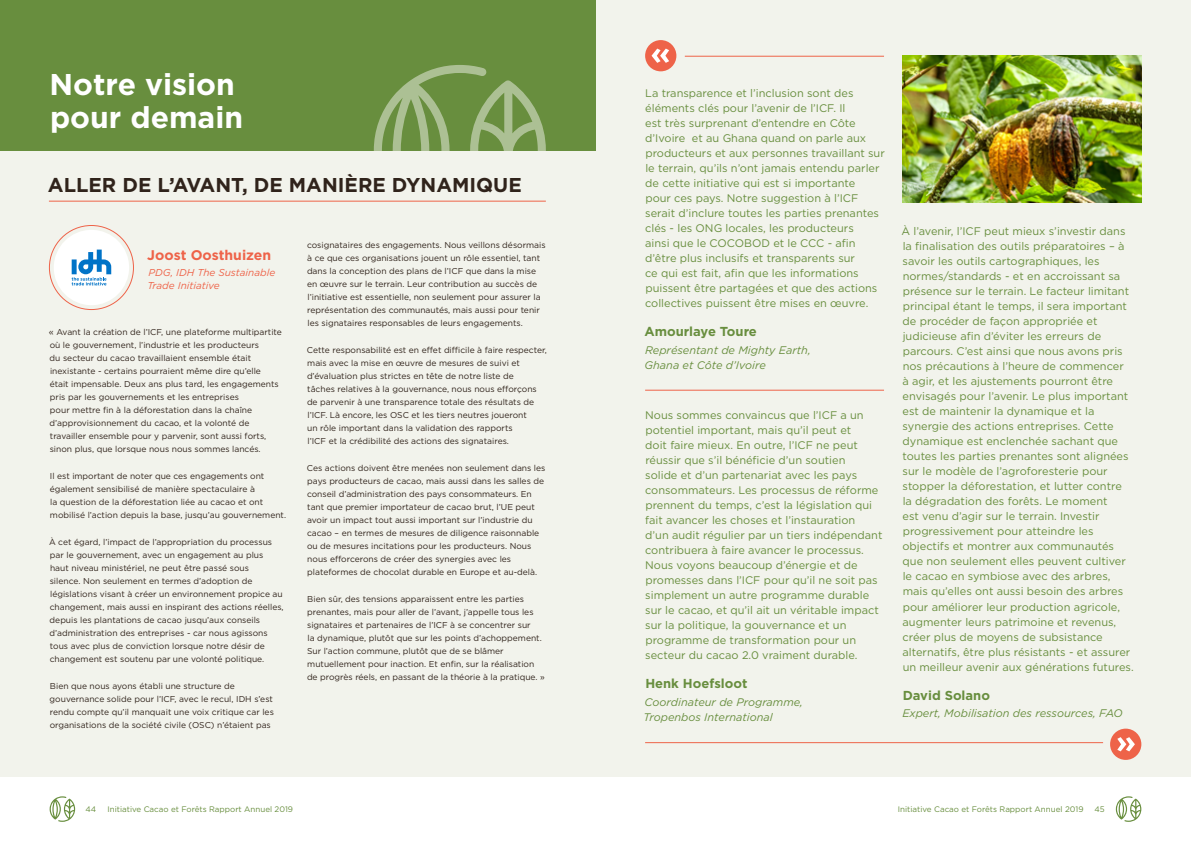
<style>
.page{position:relative;width:1191px;height:842px;background:#fff}
.page>*{position:absolute;margin:0;border:0;box-sizing:border-box;transform-origin:0 0}
.t1{font:700 30px/33px "Gotham";color:#fff}
.t2{font:700 20px "Gotham";color:#30231b}
.t3{font:700 14px "Gotham";color:#ee6349}
.t4{font:700 13px "Gotham";color:#688e3e}
.t5{font:11px/15px "Gotham";color:#688e3e}
.t6{font:italic 11px/15px "Gotham";color:#688e3e}
.t7{font:italic 10px/13px "Gotham";color:#ee6349}
.t8{font:8.5px/13px "Gotham";color:#30231b}
.t9{font:8px "Gotham";color:#688e3e}
.s1{font-size:9px}
</style>
<div class="page">
<div style="left:0;top:0;width:595px;height:777px;background:#f2f3ec"></div>
<div style="left:595px;top:0;width:596px;height:777px;background:#f2f3ec"></div>
<svg style="left:50px;top:796px;width:25px;height:26px"></svg>
<svg style="left:1115px;top:796px;width:26px;height:26px"></svg>
<div style="left:0;top:0;width:595px;height:150px;background:#688e3e"></div>
<svg style="left:374px;top:65px;width:172px;height:136px"></svg>
<hr style="left:49px;top:201px;width:497px;height:1px;background:#ee6349">
<hr style="left:645px;top:390px;width:239px;height:1px;background:#ee6349">
<hr style="left:685px;top:56px;width:199px;height:1px;background:#ee6349">
<hr style="left:645px;top:742px;width:458px;height:1px;background:#ee6349">
<div style="left:54px;top:230px;width:75px;height:75px;background:#fff;border-radius:50%"></div>
<svg style="left:72px;top:250px;width:39px;height:35px"></svg>
<img style="left:902px;top:56px;width:239px;height:146px">
<div style="left:645px;top:40px;width:31px;height:31px;background:#ee6349;border-radius:50%"></div>
<svg style="left:651px;top:49px;width:18px;height:14px"></svg>
<div style="left:1110px;top:729px;width:31px;height:31px;background:#ee6349;border-radius:50%"></div>
<svg style="left:1117px;top:737px;width:17px;height:14px"></svg>
<h1 class="t1" style="left:50px;top:68px;width:195px">Notre vision pour demain</h1>
<h2 class="t2" style="left:48px;top:172px;width:475px">ALLER DE L’AVANT, DE MANIÈRE DYNAMIQUE</h2>
<h3 class="t3" style="left:147px;top:246px;width:125px">Joost Oosthuizen</h3>
<p class="t7" style="left:147px;top:266px;width:129px">PDG, IDH The Sustainable<br>Trade Initiative</p>
<p class="t8" style="left:49px;top:325px;width:235px"><span class="s1">«</span> Avant la création de l’ICF, une plateforme multipartite où le gouvernement, l’industrie et les producteurs<br>du secteur du cacao travaillaient ensemble était inexistante - certains pourraient même dire qu’elle<br>était impensable. Deux ans plus tard, les engagements pris par les gouvernements et les entreprises<br>pour mettre fin à la déforestation dans la chaîne d’approvisionnement du cacao, et la volonté de travailler ensemble pour y parvenir, sont aussi forts, sinon plus, que lorsque nous nous sommes lancés.</p>
<p class="t8" style="left:50px;top:469px;width:238px">Il est important de noter que ces engagements ont également sensibilisé de manière spectaculaire à<br>la question de la déforestation liée au cacao et ont mobilisé l’action depuis la base, jusqu’au gouvernement.</p>
<p class="t8" style="left:49px;top:535px;width:236px">À cet égard, l’impact de l’appropriation du processus par le gouvernement, avec un engagement au plus<br>haut niveau ministériel, ne peut être passé sous<br>silence. Non seulement en termes d’adoption de législations visant à créer un environnement propice au changement, mais aussi en inspirant des actions réelles, depuis les plantations de cacao jusqu’aux conseils d’administration des entreprises - car nous agissons tous avec plus de conviction lorsque notre désir de changement est soutenu par une volonté politique.</p>
<p class="t8" style="left:50px;top:679px;width:226px">Bien que nous ayons établi une structure de gouvernance solide pour l’ICF, avec le recul, IDH s’est rendu compte qu’il manquait une voix critique car les organisations de la société civile (OSC) n’étaient pas</p>
<p class="t8" style="left:307px;top:238px;width:240px">cosignataires des engagements. Nous veillons désormais à ce que ces organisations jouent un rôle essentiel, tant dans la conception des plans de l’ICF que dans la mise en œuvre sur le terrain. Leur contribution au succès de l’initiative est essentielle, non seulement pour assurer la représentation des communautés, mais aussi pour tenir les signataires responsables de leurs engagements.</p>
<p class="t8" style="left:307px;top:343px;width:241px">Cette responsabilité est en effet difficile à faire respecter, mais avec la mise en œuvre de mesures de suivi et d’évaluation plus strictes en tête de notre liste de<br>tâches relatives à la gouvernance, nous nous efforçons de parvenir à une transparence totale des résultats de l’ICF. Là encore, les OSC et les tiers neutres joueront<br>un rôle important dans la validation des rapports<br>l’ICF et la crédibilité des actions des signataires.</p>
<p class="t8" style="left:307px;top:462px;width:240px">Ces actions doivent être menées non seulement dans les pays producteurs de cacao, mais aussi dans les salles de conseil d’administration des pays consommateurs. En tant que premier importateur de cacao brut, l’UE peut avoir un impact tout aussi important sur l’industrie du cacao – en termes de mesures de diligence raisonnable ou de mesures incitations pour les producteurs. Nous nous efforcerons de créer des synergies avec les plateformes de chocolat durable en Europe et au-delà.</p>
<p class="t8" style="left:307px;top:593px;width:239px">Bien sûr, des tensions apparaissent entre les parties prenantes, mais pour aller de l’avant, j’appelle tous les signataires et partenaires de l’ICF à se concentrer sur<br>la dynamique, plutôt que sur les points d’achoppement.<br>Sur l’action commune, plutôt que de se blâmer mutuellement pour inaction. Et enfin, sur la réalisation de progrès réels, en passant de la théorie à la pratique. »</p>
<p class="t5" style="left:645px;top:85px;width:241px">La transparence et l’inclusion sont des éléments clés pour l’avenir de l’ICF. Il<br>est très surprenant d’entendre en Côte d’Ivoire et au Ghana quand on parle aux producteurs et aux personnes travaillant sur le terrain, qu’ils n’ont jamais entendu parler de cette initiative qui est si importante<br>pour ces pays. Notre suggestion à l’ICF serait d’inclure toutes les parties prenantes clés - les ONG locales, les producteurs<br>ainsi que le COCOBOD et le CCC - afin d’être plus inclusifs et transparents sur<br>ce qui est fait, afin que les informations puissent être partagées et que des actions collectives puissent être mises en œuvre.</p>
<h3 class="t4" style="left:644px;top:323px;width:114px">Amourlaye Toure</h3>
<p class="t6" style="left:644px;top:342px;width:168px">Représentant de Mighty Earth,<br>Ghana et Côte d’Ivoire</p>
<p class="t5" style="left:645px;top:407px;width:239px">Nous sommes convaincus que l’ICF a un potentiel important, mais qu’il peut et<br>doit faire mieux. En outre, l’ICF ne peut réussir que s’il bénéficie d’un soutien<br>solide et d’un partenariat avec les pays consommateurs. Les processus de réforme prennent du temps, c’est la législation qui fait avancer les choses et l’instauration<br>d’un audit régulier par un tiers indépendant contribuera à faire avancer le processus.<br>Nous voyons beaucoup d’énergie et de promesses dans l’ICF pour qu’il ne soit pas simplement un autre programme durable sur le cacao, et qu’il ait un véritable impact sur la politique, la gouvernance et un programme de transformation pour un secteur du cacao 2.0 vraiment durable.</p>
<h3 class="t4" style="left:645px;top:675px;width:104px">Henk Hoefsloot</h3>
<p class="t6" style="left:643px;top:694px;width:161px">Coordinateur de Programme,<br>Tropenbos International</p>
<p class="t5" style="left:901px;top:224px;width:234px">À l’avenir, l’ICF peut mieux s’investir dans la finalisation des outils préparatoires – à savoir les outils cartographiques, les normes/standards - et en accroissant sa présence sur le terrain. Le facteur limitant principal étant le temps, il sera important de procéder de façon appropriée et judicieuse afin d’éviter les erreurs de parcours. C’est ainsi que nous avons pris nos précautions à l’heure de commencer<br>à agir, et les ajustements pourront être envisagés pour l’avenir. Le plus important est de maintenir la dynamique et la synergie des actions entreprises. Cette dynamique est enclenchée sachant que toutes les parties prenantes sont alignées sur le modèle de l’agroforesterie pour stopper la déforestation, et lutter contre<br>la dégradation des forêts. Le moment<br>est venu d’agir sur le terrain. Investir progressivement pour atteindre les objectifs et montrer aux communautés que non seulement elles peuvent cultiver le cacao en symbiose avec des arbres, mais qu’elles ont aussi besoin des arbres pour améliorer leur production agricole, augmenter leurs patrimoine et revenus, créer plus de moyens de subsistance alternatifs, être plus résistants - et assurer un meilleur avenir aux générations futures.</p>
<h3 class="t4" style="left:902px;top:686px;width:89px">David Solano</h3>
<p class="t6" style="left:902px;top:706px;width:222px">Expert, Mobilisation des ressources, FAO</p>
<p class="t9" style="left:86px;top:804px;width:12px">44</p>
<p class="t9" style="left:107px;top:804px;width:187px">Initiative Cacao et Forêts Rapport Annuel 2019</p>
<p class="t9" style="left:898px;top:804px;width:187px">Initiative Cacao et Forêts Rapport Annuel 2019</p>
<p class="t9" style="left:1094px;top:804px;width:12px">45</p>
</div>
